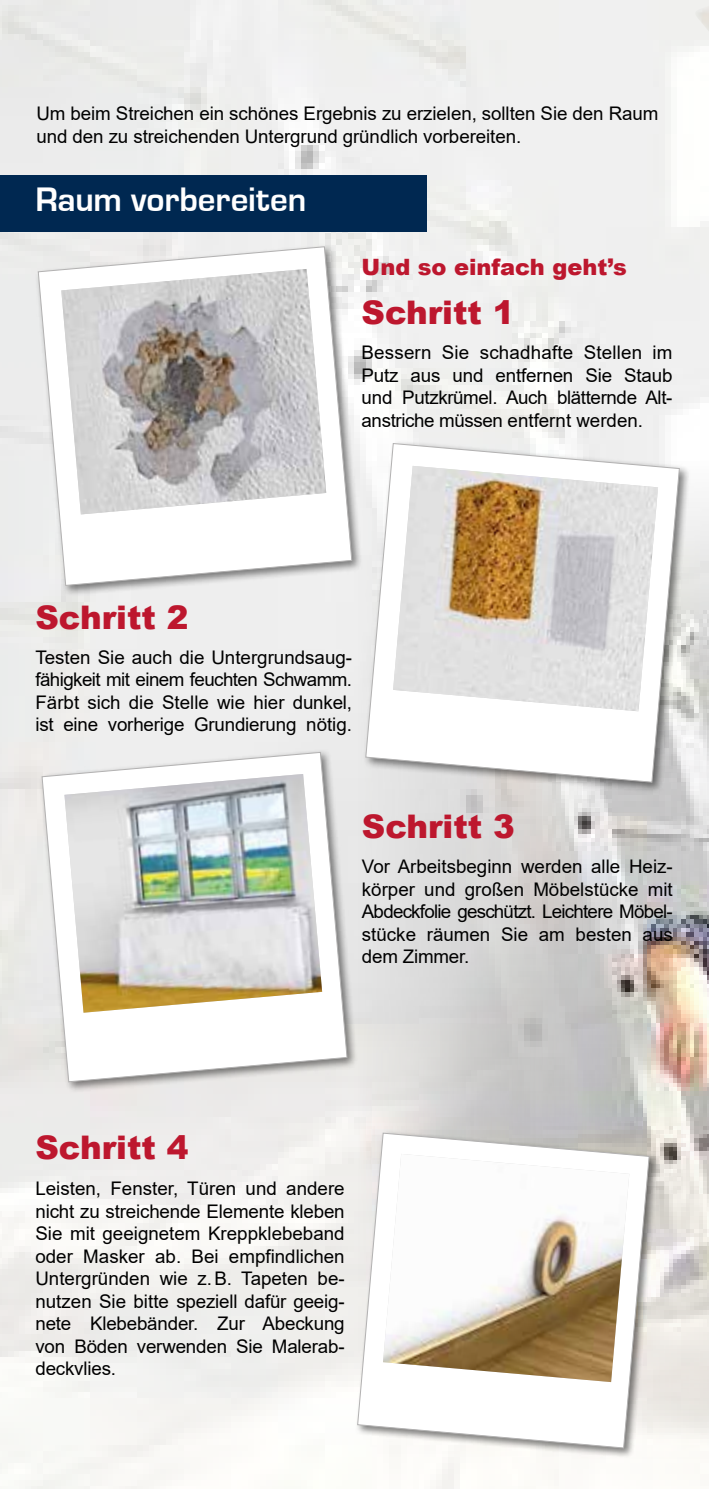
<style>
.page{position:relative;width:709px;height:1489px;background:#fff}
.page>*{position:absolute;margin:0;border:0;box-sizing:border-box;transform-origin:0 0}
.t1{font:700 35px "Eurostile";letter-spacing:-.005em;color:#fff}
.t2{font:900 32.5px "Arial";color:#bd172e}
.t3{font:900 22.5px "Arial";color:#bd172e}
.t4{font:18.75px/22.5px "Arial";letter-spacing:-.005em;color:#000;text-align:justify}
</style>
<div class="page">
<img style="left:0;top:0;width:709px;height:1488px">
<img style="left:308px;top:411px;width:401px;height:1077px">
<img style="left:692px;top:0;width:17px;height:49px">
<div style="left:362px;top:440px;width:329px;height:354px;background:#000;opacity:.5"></div>
<svg style="left:365px;top:443px;width:315px;height:340px"></svg>
<img style="left:393px;top:466px;width:265px;height:245px">
<div style="left:39px;top:749px;width:319px;height:344px;background:#000;opacity:.5"></div>
<svg style="left:41px;top:751px;width:307px;height:331px"></svg>
<img style="left:64px;top:774px;width:258px;height:238px">
<div style="left:355px;top:1130px;width:305px;height:328px;background:#000;opacity:.5"></div>
<svg style="left:357px;top:1132px;width:293px;height:316px"></svg>
<img style="left:383px;top:1153px;width:246px;height:228px">
<div style="left:0;top:175px;width:426px;height:57px;background:#002851"></div>
<div style="left:35px;top:243px;width:328px;height:354px;background:#000;opacity:.5"></div>
<svg style="left:37px;top:246px;width:315px;height:340px"></svg>
<img style="left:61px;top:269px;width:265px;height:245px">
<p class="t4" style="left:36px;top:102px;width:623px">Um beim Streichen ein schönes Ergebnis zu erzielen, sollten Sie den Raum und den zu streichenden Untergrund gründlich vorbereiten.</p>
<h1 class="t1" style="left:35px;top:180px;width:272px">Raum vorbereiten</h1>
<p class="t3" style="left:361px;top:251px;width:267px">Und so einfach geht’s</p>
<h2 class="t2" style="left:361px;top:288px;width:154px">Schritt 1</h2>
<p class="t4" style="left:361px;top:341px;width:312px">Bessern Sie schadhafte Stellen im Putz aus und entfernen Sie Staub und Putzkrümel. Auch blätternde Alt&shy;anstriche müssen entfernt werden.</p>
<h2 class="t2" style="left:35px;top:593px;width:154px">Schritt 2</h2>
<p class="t4" style="left:35px;top:645px;width:318px">Testen Sie auch die Untergrundsaug&shy;fähigkeit mit einem feuchten Schwamm.<br>Färbt sich die Stelle wie hier dunkel, ist eine vorherige Grundierung nötig.</p>
<h2 class="t2" style="left:362px;top:802px;width:154px">Schritt 3</h2>
<p class="t4" style="left:362px;top:855px;width:312px">Vor Arbeitsbeginn werden alle Heiz&shy;körper und großen Möbelstücke mit Abdeckfolie geschützt. Leichtere Möbel&shy;stücke räumen Sie am besten aus dem Zimmer.</p>
<h2 class="t2" style="left:35px;top:1123px;width:154px">Schritt 4</h2>
<p class="t4" style="left:35px;top:1177px;width:311px">Leisten, Fenster, Türen und andere nicht zu streichende Elemente kleben Sie mit geeignetem Kreppklebeband oder Masker ab. Bei empfindlichen Untergründen wie z.B. Tapeten be&shy;nutzen Sie bitte speziell dafür geeig&shy;nete Klebebänder. Zur Abeckung von Böden verwenden Sie Malerab&shy;deckvlies.</p>
</div>
